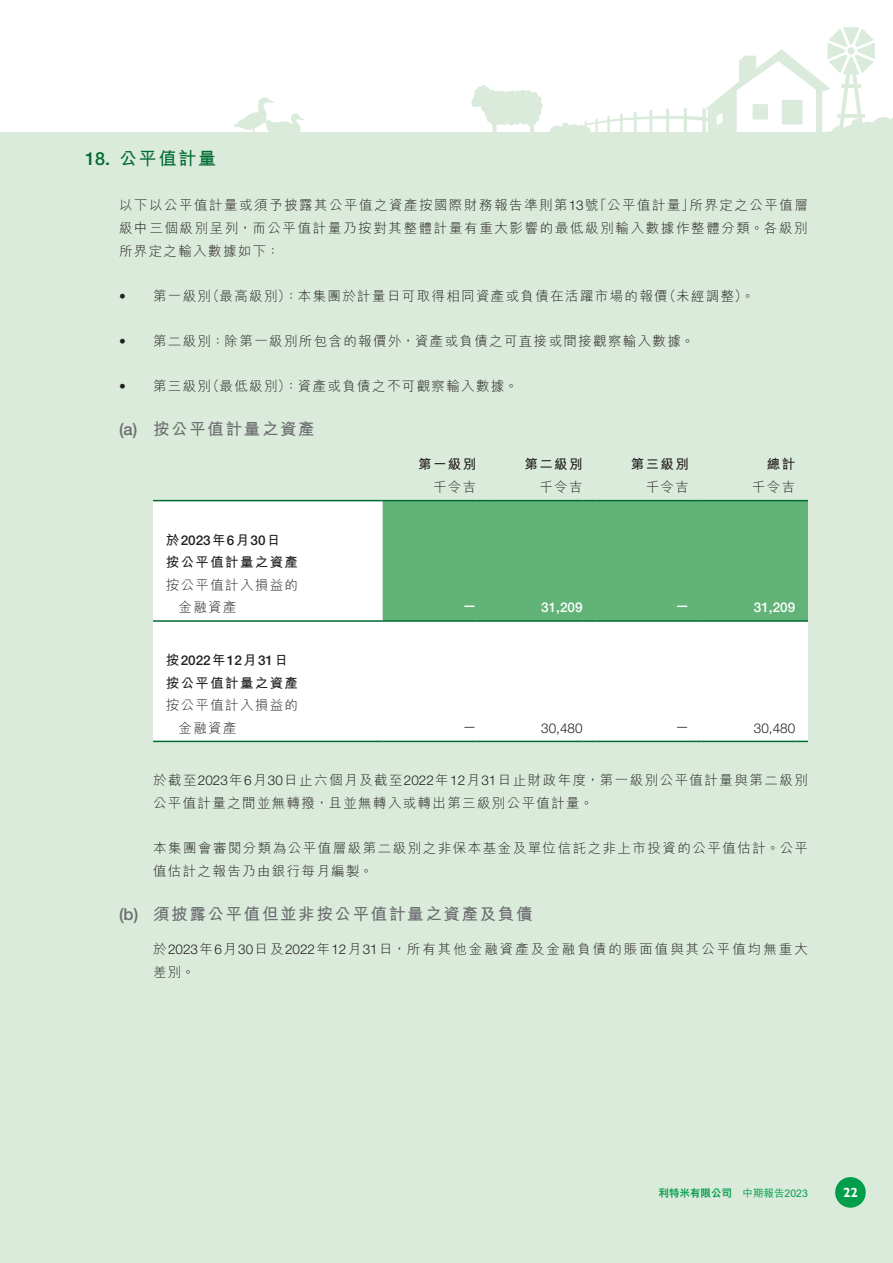
<style>
.page{position:relative;width:893px;height:1263px;background:#fff}
.page>*{position:absolute;margin:0;border:0;box-sizing:border-box;transform-origin:0 0}
.t1{font:700 18px "M Hei HK";letter-spacing:.1em;color:#006b31}
.t2{font:700 16.5px "M Hei HK";letter-spacing:.1em;color:#6c6d70}
.t3{font:300 13.5px/22.5px "M Hei HK";letter-spacing:.1em;color:#231f20}
.t4{font:300 13.5px/22.5px "M Hei HK";letter-spacing:.15em;color:#231f20}
.t5{font:700 13.5px "M Hei HK";letter-spacing:.1em;color:#231f20}
.t6{font:500 13.5px "Helvetica Neue LT Std";color:#231f20}
.t7{font:500 13.5px "Helvetica Neue LT Std";color:#fff}
.t8{font:300 13.5px "Helvetica Neue LT Std";color:#231f20}
.t9{font:700 13.5px "Gill Sans Std";color:#fff}
.t10{font:500 10.5px "M Hei HK";color:#009e4b}
.s1{font-family:"Helvetica Neue LT Std";font-weight:500}
.s2{font-family:"Helvetica Neue LT Std"}
.s3{font-family:"M Hei HK";font-weight:700}
.s4{font-weight:800}
</style>
<div class="page">
<div style="left:0;top:132px;width:893px;height:1131px;background:#daeadb"></div>
<svg style="left:471px;top:27px;width:422px;height:105px"></svg>
<svg style="left:234px;top:97px;width:70px;height:35px"></svg>
<div style="left:835px;top:1177px;width:31px;height:31px;background:#009e4b;border-radius:50%"></div>
<div style="left:153px;top:501px;width:655px;height:240px;background:#fff"></div>
<div style="left:383px;top:501px;width:425px;height:119px;background:#62b377"></div>
<hr style="left:153px;top:500px;width:230px;height:1px;background:#006b31">
<hr style="left:383px;top:500px;width:93px;height:1px;background:#006b31">
<svg style="left:476px;top:500px;width:13px;height:1px"></svg>
<hr style="left:489px;top:500px;width:94px;height:1px;background:#006b31">
<svg style="left:583px;top:500px;width:12px;height:1px"></svg>
<hr style="left:595px;top:500px;width:94px;height:1px;background:#006b31">
<svg style="left:689px;top:500px;width:13px;height:1px"></svg>
<hr style="left:702px;top:500px;width:93px;height:1px;background:#006b31">
<svg style="left:795px;top:500px;width:13px;height:1px"></svg>
<hr style="left:153px;top:620px;width:230px;height:2px;background:#006b31">
<hr style="left:383px;top:620px;width:93px;height:2px;background:#006b31">
<svg style="left:476px;top:620px;width:13px;height:2px"></svg>
<hr style="left:489px;top:620px;width:94px;height:2px;background:#006b31">
<svg style="left:583px;top:620px;width:12px;height:2px"></svg>
<hr style="left:595px;top:620px;width:94px;height:2px;background:#006b31">
<svg style="left:689px;top:620px;width:13px;height:2px"></svg>
<hr style="left:702px;top:620px;width:93px;height:2px;background:#006b31">
<svg style="left:795px;top:620px;width:13px;height:2px"></svg>
<hr style="left:153px;top:741px;width:230px;height:1px;background:#006b31">
<hr style="left:383px;top:741px;width:93px;height:1px;background:#006b31">
<svg style="left:476px;top:741px;width:13px;height:1px"></svg>
<hr style="left:489px;top:741px;width:94px;height:1px;background:#006b31">
<svg style="left:583px;top:741px;width:12px;height:1px"></svg>
<hr style="left:595px;top:741px;width:94px;height:1px;background:#006b31">
<svg style="left:689px;top:741px;width:13px;height:1px"></svg>
<hr style="left:702px;top:741px;width:93px;height:1px;background:#006b31">
<svg style="left:795px;top:741px;width:13px;height:1px"></svg>
<h1 class="t1" style="left:85px;top:145px;width:133px"><span class="s1">18.</span> 公平值計量</h1>
<p class="t3" style="left:119px;top:194px;width:690px;text-align:justify">以下以公平值計量或須予披露其公平值之資產按國際財務報告準則第<span class="s2">13</span>號「公平值計量」所界定之公平值層級中三個級別呈列，而公平值計量乃按對其整體計量有重大影響的最低級別輸入數據作整體分類。各級別所界定之輸入數據如下：</p>
<p class="t3" style="left:119px;top:284px;width:637px"><span class="s2">•</span> 第一級別（最高級別）：本集團於計量日可取得相同資產或負債在活躍市場的報價（未經調整）。</p>
<p class="t3" style="left:119px;top:329px;width:577px"><span class="s2">•</span> 第二級別：除第一級別所包含的報價外，資產或負債之可直接或間接觀察輸入數據。</p>
<p class="t3" style="left:119px;top:374px;width:400px"><span class="s2">•</span> 第三級別（最低級別）：資產或負債之不可觀察輸入數據。</p>
<p class="t2" style="left:119px;top:417px;width:197px"><span class="s1">(a)</span> 按公平值計量之資產</p>
<p class="t5" style="left:418px;top:454px;width:60px">第一級別</p>
<p class="t5" style="left:524px;top:454px;width:60px">第二級別</p>
<p class="t5" style="left:631px;top:454px;width:60px">第三級別</p>
<p class="t5" style="left:767px;top:454px;width:30px">總計</p>
<p class="t3" style="left:433px;top:475px;width:45px">千令吉</p>
<p class="t3" style="left:539px;top:475px;width:45px">千令吉</p>
<p class="t3" style="left:646px;top:475px;width:45px">千令吉</p>
<p class="t3" style="left:752px;top:475px;width:45px">千令吉</p>
<p class="t6" style="left:166px;top:532px;width:116px"><span class="s3">於</span>2023<span class="s3">年</span>6<span class="s3">月</span>30<span class="s3">日</span></p>
<p class="t5" style="left:166px;top:552px;width:134px">按公平值計量之資產</p>
<p class="t3" style="left:179px;top:573px;width:121px;text-indent:-13px">按公平值計入損益的金融資產</p>
<p class="t7" style="left:463px;top:597px;width:15px">—</p>
<p class="t7" style="left:541px;top:599px;width:43px">31,209</p>
<p class="t7" style="left:675px;top:597px;width:15px">—</p>
<p class="t7" style="left:754px;top:599px;width:43px">31,209</p>
<p class="t6" style="left:166px;top:652px;width:124px"><span class="s3">按</span>2022<span class="s3">年</span>12<span class="s3">月</span>31<span class="s3">日</span></p>
<p class="t5" style="left:166px;top:673px;width:134px">按公平值計量之資產</p>
<p class="t3" style="left:179px;top:694px;width:121px;text-indent:-13px">按公平值計入損益的金融資產</p>
<p class="t8" style="left:463px;top:717px;width:15px">—</p>
<p class="t8" style="left:541px;top:719px;width:43px">30,480</p>
<p class="t8" style="left:675px;top:717px;width:15px">—</p>
<p class="t8" style="left:754px;top:719px;width:43px">30,480</p>
<p class="t3" style="left:153px;top:769px;width:656px">於截至<span class="s2">2023</span>年<span class="s2">6</span>月<span class="s2">30</span>日止六個月及截至<span class="s2">2022</span>年<span class="s2">12</span>月<span class="s2">31</span>日止財政年度，第一級別公平值計量與第二級別公平值計量之間並無轉撥，且並無轉入或轉出第三級別公平值計量。</p>
<p class="t3" style="left:153px;top:836px;width:657px">本集團會審閱分類為公平值層級第二級別之非保本基金及單位信託之非上市投資的公平值估計。公平值估計之報告乃由銀行每月編製。</p>
<p class="t2" style="left:119px;top:902px;width:415px"><span class="s1">(b)</span> 須披露公平值但並非按公平值計量之資產及負債</p>
<p class="t4" style="left:153px;top:938px;width:656px">於<span class="s2">2023</span>年<span class="s2">6</span>月<span class="s2">30</span>日及<span class="s2">2022</span>年<span class="s2">12</span>月<span class="s2">31</span>日，所有其他金融資產及金融負債的賬面值與其公平值均無重大差別。</p>
<p class="t10" style="left:659px;top:1186px;width:151px"><span class="s4">利特米有限公司</span> 中期報告2023</p>
<p class="t9" style="left:843px;top:1184px;width:16px">22</p>
</div>
